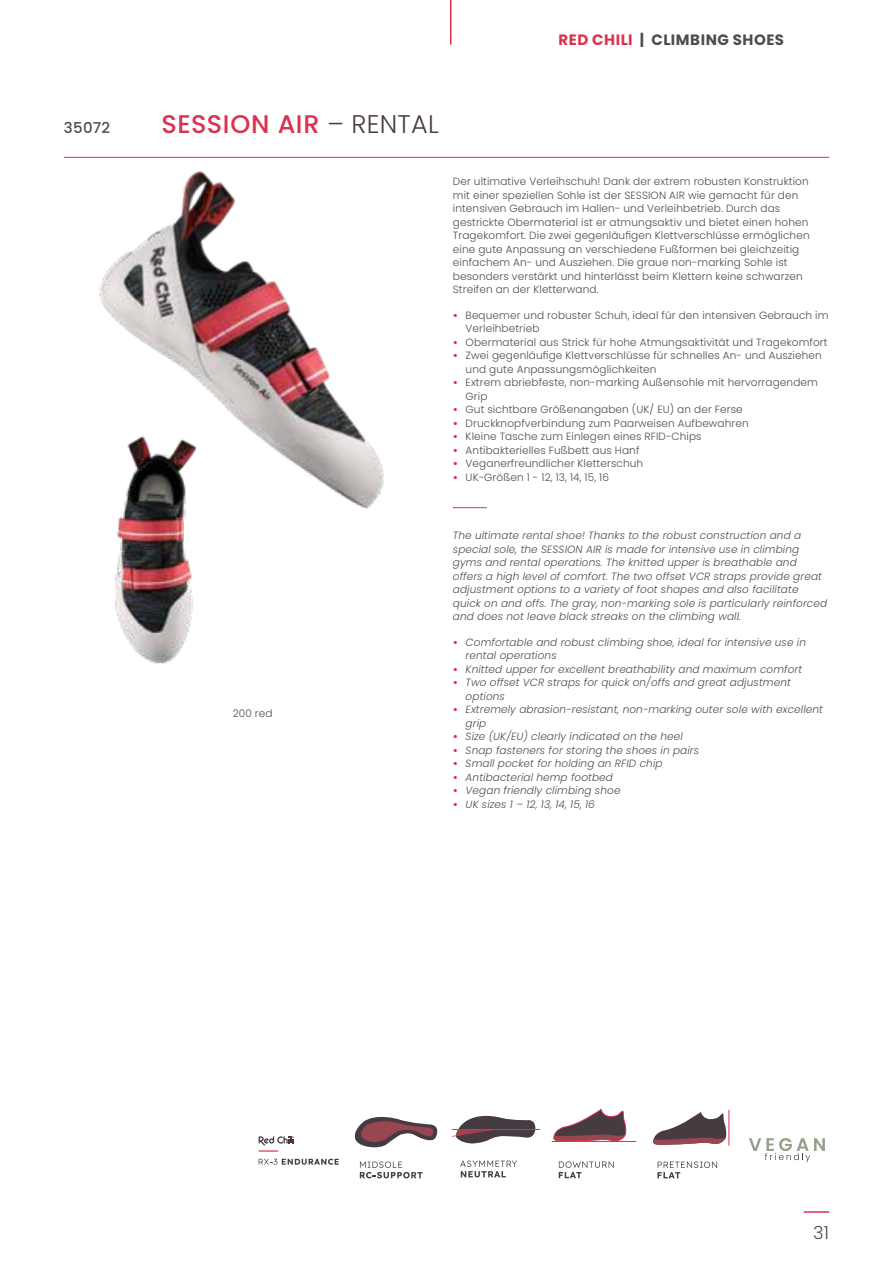
<style>
.page{position:relative;width:893px;height:1263px;background:#fff}
.page>*{position:absolute;margin:0;border:0;box-sizing:border-box;transform-origin:0 0}
.t1{font:500 25.5px "Poppins";letter-spacing:.025em;color:#db3150}
.t2{font:300 18px "Poppins";color:#4d4d4f}
.t3{font:700 15px "Poppins";letter-spacing:.035em;color:#4d4d4f}
.t4{font:500 15px "Poppins";letter-spacing:.02em;color:#4d4d4f}
.t5{font:300 10.5px/13.5px "Poppins";letter-spacing:.01em;color:#4d4d4f}
.t6{font:italic 300 10.5px/13.5px "Poppins";letter-spacing:.01em;color:#4d4d4f}
.s1{color:#db3150}
.s2{font-weight:300;color:#473b43}
.s3{font-weight:700;color:#db3150}
.s4{font-weight:700;font-style:normal;color:#db3150}
</style>
<div class="page">
<hr style="left:804px;top:1211px;width:25px;height:2px;background:#db3150">
<hr style="left:450px;top:0;width:1px;height:45px;background:#db3150">
<hr style="left:64px;top:157px;width:765px;height:1px;background:#db3150">
<hr style="left:0;top:0;width:1px;height:395px;background:#473b43">
<hr style="left:453px;top:507px;width:34px;height:1px;background:#db3150">
<img style="left:63px;top:156px;width:382px;height:353px">
<img style="left:64px;top:434px;width:189px;height:230px">
<svg style="left:460px;top:1160px;width:57px;height:17px"></svg>
<hr style="left:452px;top:1129px;width:87px;height:1px;background:#db3150">
<svg style="left:452px;top:1115px;width:84px;height:28px"></svg>
<hr style="left:552px;top:1141px;width:84px;height:1px;background:#db3150">
<svg style="left:553px;top:1109px;width:73px;height:69px"></svg>
<svg style="left:657px;top:1161px;width:60px;height:17px"></svg>
<hr style="left:728px;top:1110px;width:1px;height:35px;background:#db3150">
<svg style="left:653px;top:1112px;width:74px;height:33px"></svg>
<svg style="left:259px;top:1136px;width:35px;height:15px"></svg>
<svg style="left:259px;top:1159px;width:80px;height:6px"></svg>
<svg style="left:749px;top:1138px;width:76px;height:24px"></svg>
<svg style="left:360px;top:1161px;width:63px;height:17px"></svg>
<svg style="left:354px;top:1116px;width:84px;height:31px"></svg>
<h3 class="t3" style="left:559px;top:31px;width:227px"><span class="s1">RED CHILI</span> | CLIMBING SHOES</h3>
<h3 class="t4" style="left:64px;top:119px;width:48px">35072</h3>
<h1 class="t1" style="left:162px;top:109px;width:279px">SESSION AIR <span class="s2">– RENTAL</span></h1>
<p class="t5" style="left:453px;top:175px;width:358px">Der ultimative Verleihschuh! Dank der extrem robusten Konstruktion mit einer speziellen Sohle ist der SESSION AIR wie gemacht für den intensiven Gebrauch im Hallen- und Verleihbetrieb. Durch das gestrickte Obermaterial ist er atmungsaktiv und bietet einen hohen Tragekomfort. Die zwei gegenläufigen Klettverschlüsse ermöglichen eine gute Anpassung an verschiedene Fußformen bei gleichzeitig einfachem An- und Ausziehen. Die graue non-marking Sohle ist besonders verstärkt und hinterlässt beim Klettern keine schwarzen Streifen an der Kletterwand.</p>
<p class="t5" style="left:466px;top:309px;width:364px;text-indent:-13px"><span class="s3">•</span> Bequemer und robuster Schuh, ideal für den intensiven Gebrauch im<br>Verleihbetrieb</p>
<p class="t5" style="left:453px;top:336px;width:376px"><span class="s3">•</span> Obermaterial aus Strick für hohe Atmungsaktivität und Tragekomfort</p>
<p class="t5" style="left:466px;top:349px;width:358px;text-indent:-13px"><span class="s3">•</span> Zwei gegenläufige Klettverschlüsse für schnelles An- und Ausziehen und gute Anpassungsmöglichkeiten</p>
<p class="t5" style="left:466px;top:376px;width:354px;text-indent:-13px"><span class="s3">•</span> Extrem abriebfeste, non-marking Außensohle mit hervorragendem<br>Grip</p>
<p class="t5" style="left:453px;top:403px;width:291px"><span class="s3">•</span> Gut sichtbare Größenangaben (UK/ EU) an der Ferse</p>
<p class="t5" style="left:453px;top:417px;width:297px"><span class="s3">•</span> Druckknopfverbindung zum Paarweisen Aufbewahren</p>
<p class="t5" style="left:453px;top:430px;width:250px"><span class="s3">•</span> Kleine Tasche zum Einlegen eines RFID-Chips</p>
<p class="t5" style="left:453px;top:444px;width:188px"><span class="s3">•</span> Antibakterielles Fußbett aus Hanf</p>
<p class="t5" style="left:453px;top:457px;width:192px"><span class="s3">•</span> Veganerfreundlicher Kletterschuh</p>
<p class="t5" style="left:453px;top:471px;width:158px"><span class="s3">•</span> UK-Größen 1 - 12, 13, 14, 15, 16</p>
<p class="t5" style="left:233px;top:706px;width:41px">200 red</p>
<p class="t6" style="left:453px;top:529px;width:376px">The ultimate rental shoe! Thanks to the robust construction and a special sole, the SESSION AIR is made for intensive use in climbing gyms and rental operations. The knitted upper is breathable and offers a high level of comfort. The two offset VCR straps provide great adjustment options to a variety of foot shapes and also facilitate quick on and offs. The gray, non-marking sole is particularly reinforced and does not leave black streaks on the climbing wall.</p>
<p class="t6" style="left:466px;top:635px;width:342px;text-indent:-13px"><span class="s4">•</span> Comfortable and robust climbing shoe, ideal for intensive use in rental operations</p>
<p class="t6" style="left:453px;top:662px;width:351px"><span class="s4">•</span> Knitted upper for excellent breathability and maximum comfort</p>
<p class="t6" style="left:466px;top:676px;width:327px;text-indent:-13px"><span class="s4">•</span> Two offset VCR straps for quick on/offs and great adjustment options</p>
<p class="t6" style="left:466px;top:703px;width:359px;text-indent:-13px"><span class="s4">•</span> Extremely abrasion-resistant, non-marking outer sole with excellent grip</p>
<p class="t6" style="left:453px;top:730px;width:231px"><span class="s4">•</span> Size (UK/EU) clearly indicated on the heel</p>
<p class="t6" style="left:453px;top:743px;width:248px"><span class="s4">•</span> Snap fasteners for storing the shoes in pairs</p>
<p class="t6" style="left:453px;top:757px;width:211px"><span class="s4">•</span> Small pocket for holding an RFID chip</p>
<p class="t6" style="left:453px;top:770px;width:162px"><span class="s4">•</span> Antibacterial hemp footbed</p>
<p class="t6" style="left:453px;top:784px;width:169px"><span class="s4">•</span> Vegan friendly climbing shoe</p>
<p class="t6" style="left:453px;top:797px;width:144px"><span class="s4">•</span> UK sizes 1 – 12, 13, 14, 15, 16</p>
<h2 class="t2" style="left:813px;top:1222px;width:17px">31</h2>
</div>
